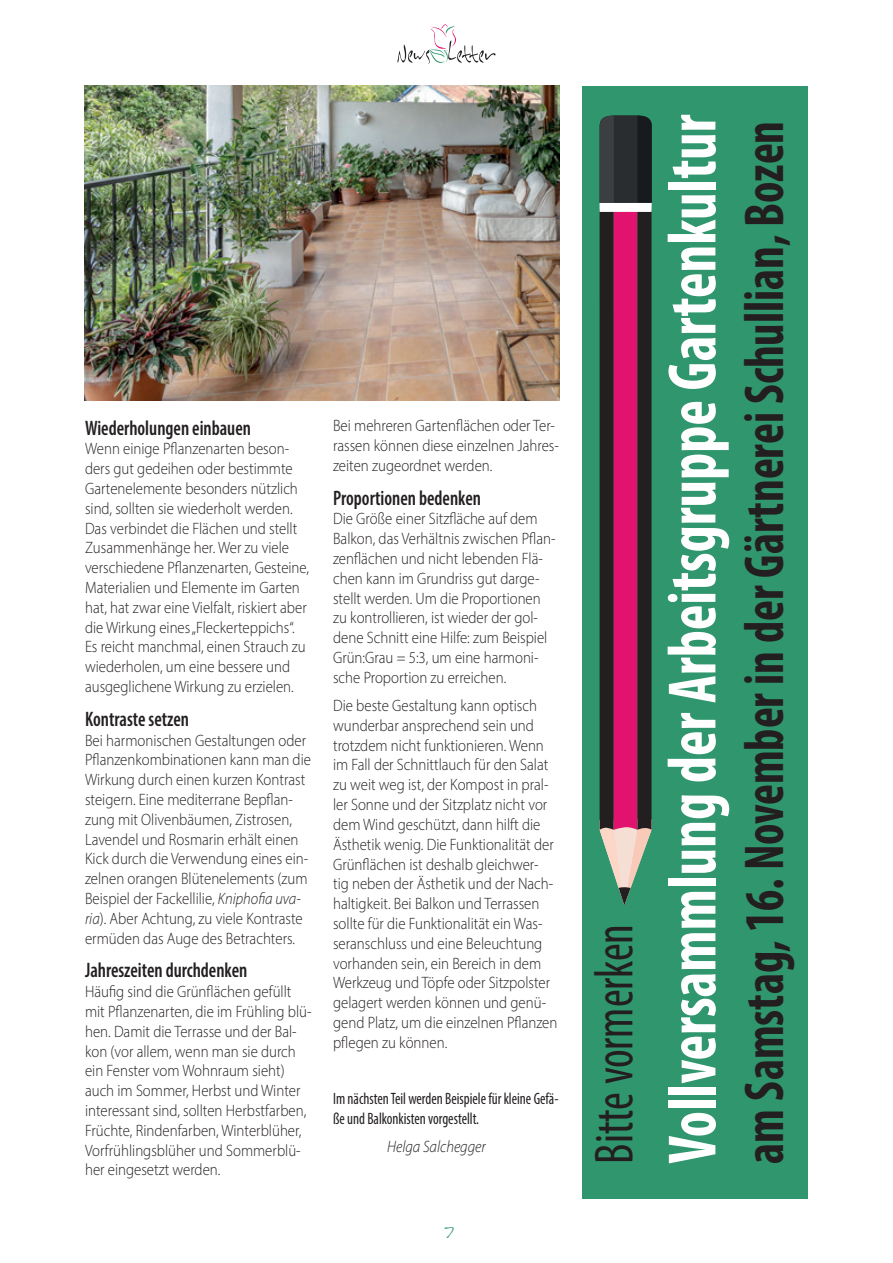
<style>
.page{position:relative;width:893px;height:1263px;background:#fff}
.page>*{position:absolute;margin:0;border:0;box-sizing:border-box;transform-origin:0 0}
.t1{font:700 condensed 69.15px "Myriad Pro";color:#fff;scale:.88 1}
.t2{font:700 condensed 56.4px "Myriad Pro";color:#231f20;scale:.88 1}
.t3{font:condensed 55.2px "Myriad Pro";color:#231f20;scale:.88 1}
.t4{font:600 condensed 21px "Myriad Pro";color:#231f20;scale:.9 1}
.t5{font:21px "Inkburrow";color:#30966d}
.t6{font:300 16.5px/19.8px "Myriad Pro";color:#231f20;scale:.9 1}
.t7{font:condensed 16.5px/19.8px "Myriad Pro";color:#231f20;scale:.9 1}
.t8{font:italic 300 16.5px "Myriad Pro";color:#231f20;scale:.9 1}
.s1{font-style:italic}
</style>
<div class="page">
<svg style="left:397px;top:24px;width:99px;height:40px"></svg>
<div style="left:582px;top:86px;width:225px;height:1112px;background:#30966d"></div>
<img style="left:85px;top:85px;width:475px;height:315px">
<svg style="left:600px;top:212px;width:52px;height:693px;background:#7c2c4e"></svg>
<div style="left:600px;top:203px;width:52px;height:9px;background:#fff"></div>
<svg style="left:600px;top:116px;width:52px;height:87px;background:#292d2f"></svg>
<p class="t4" style="left:85px;top:415px;width:186px">Wiederholungen einbauen</p>
<p class="t6" style="left:85px;top:439px;width:251px">Wenn einige Pflanzenarten beson&shy;ders gut gedeihen oder bestimmte Gartenelemente besonders nützlich sind, sollten sie wiederholt werden.<br>Das verbindet die Flächen und stellt Zusammenhänge her. Wer zu viele verschiedene Pflanzenarten, Gesteine, Materialien und Elemente im Garten hat, hat zwar eine Vielfalt, riskiert aber die Wirkung eines „Fleckerteppichs“.<br>Es reicht manchmal, einen Strauch zu wiederholen, um eine bessere und ausgeglichene Wirkung zu erzielen.</p>
<p class="t4" style="left:85px;top:706px;width:117px">Kontraste setzen</p>
<p class="t6" style="left:85px;top:730px;width:253px">Bei harmonischen Gestaltungen oder Pflanzenkombinationen kann man die Wirkung durch einen kurzen Kontrast steigern. Eine mediterrane Bepflan&shy;zung mit Olivenbäumen, Zistrosen, Lavendel und Rosmarin erhält einen Kick durch die Verwendung eines ein&shy;zelnen orangen Blütenelements (zum Beispiel der Fackellilie, <span class="s1">Kniphofia uva&shy;ria</span>). Aber Achtung, zu viele Kontraste ermüden das Auge des Betrachters.</p>
<p class="t4" style="left:85px;top:957px;width:182px">Jahreszeiten durchdenken</p>
<p class="t6" style="left:85px;top:981px;width:253px">Häufig sind die Grünflächen gefüllt mit Pflanzenarten, die im Frühling blü&shy;hen. Damit die Terrasse und der Bal&shy;kon (vor allem, wenn man sie durch ein Fenster vom Wohnraum sieht) auch im Sommer, Herbst und Winter interessant sind, sollten Herbstfarben, Früchte, Rindenfarben, Winterblüher, Vorfrühlingsblüher und Sommerblü&shy;her eingesetzt werden.</p>
<p class="t6" style="left:333px;top:416px;width:252px">Bei mehreren Gartenflächen oder Ter&shy;rassen können diese einzelnen Jahres&shy;zeiten zugeordnet werden.</p>
<p class="t4" style="left:333px;top:485px;width:166px">Proportionen bedenken</p>
<p class="t6" style="left:333px;top:509px;width:249px">Die Größe einer Sitzfläche auf dem Balkon, das Verhältnis zwischen Pflan&shy;zenflächen und nicht lebenden Flä&shy;chen kann im Grundriss gut darge&shy;stellt werden. Um die Proportionen zu kontrollieren, ist wieder der gol&shy;dene Schnitt eine Hilfe: zum Beispiel Grün:Grau = 5:3, um eine harmoni&shy;sche Proportion zu erreichen.</p>
<p class="t6" style="left:333px;top:695px;width:251px">Die beste Gestaltung kann optisch wunderbar ansprechend sein und trotzdem nicht funktionieren. Wenn im Fall der Schnittlauch für den Salat zu weit weg ist, der Kompost in pral&shy;ler Sonne und der Sitzplatz nicht vor dem Wind geschützt, dann hilft die Ästhetik wenig. Die Funktionalität der Grünflächen ist deshalb gleichwer&shy;tig neben der Ästhetik und der Nach&shy;haltigkeit. Bei Balkon und Terrassen sollte für die Funktionalität ein Was&shy;seranschluss und eine Beleuchtung vorhanden sein, ein Bereich in dem Werkzeug und Töpfe oder Sitzpolster gelagert werden können und genü&shy;gend Platz, um die einzelnen Pflanzen pflegen zu können.</p>
<p class="t7" style="left:333px;top:1089px;width:252px">Im nächsten Teil werden Beispiele für kleine Gefä&shy;ße und Balkonkisten vorgestellt.</p>
<p class="t8" style="left:387px;top:1137px;width:111px">Helga Salchegger</p>
<p class="t5" style="left:445px;top:1220px;width:12px">7</p>
<h3 class="t3" style="left:581px;top:1163px;width:274px;rotate:-90deg">Bitte vormerken</h3>
<h1 class="t1" style="left:649px;top:1163px;width:1193px;rotate:-90deg">Vollversammlung der Arbeitsgruppe Gartenkultur</h1>
<h2 class="t2" style="left:729px;top:1163px;width:1186px;rotate:-90deg">am Samstag, 16. November in der Gärtnerei Schullian, Bozen</h2>
</div>
